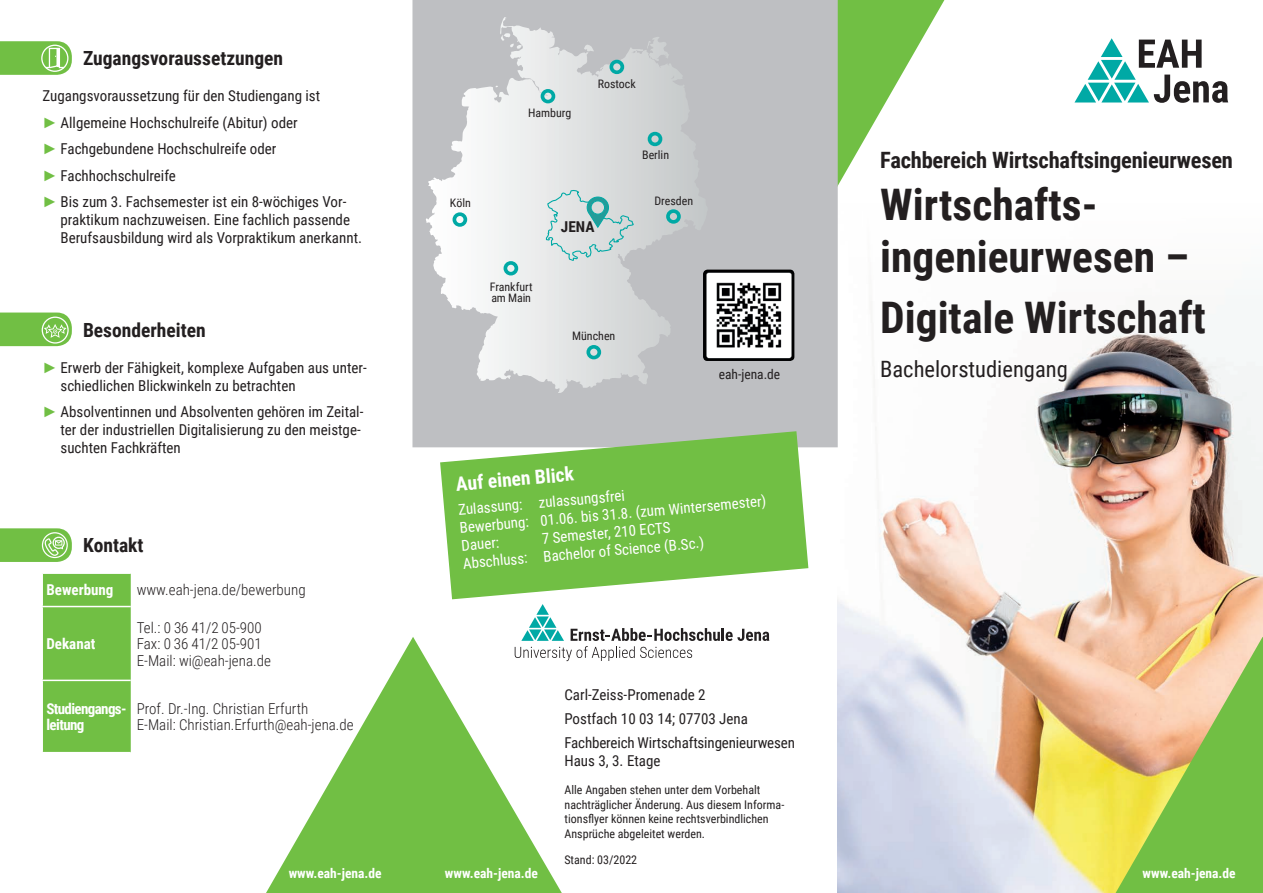
<style>
.page{position:relative;width:1263px;height:893px;background:#fff}
.page>*{position:absolute;margin:0;border:0;box-sizing:border-box;transform-origin:0 0}
.t1{font:700 43.5px/52.2px "Roboto Condensed";color:#231f20}
.t2{font:700 22.5px "Roboto Condensed";letter-spacing:-.01em;color:#231f20}
.t3{font:22.5px "Roboto Condensed";color:#231f20}
.t4{font:700 19.5px "Roboto Condensed";color:#231f20}
.t5{font:700 19.5px "Roboto Condensed";color:#fff}
.t6{font:15px/26.5px "Roboto Condensed";color:#231f20}
.t7{font:300 15px/16.5px "Roboto Condensed";color:#231f20}
.t8{font:15px/18px "Roboto Condensed";color:#fff}
.t9{font:700 15px/16.5px "Roboto Condensed";letter-spacing:-.04em;color:#fff}
.t10{font:700 15px "Roboto Condensed";color:#fff}
.t11{font:700 15px "Roboto Condensed";color:#231f20}
.t12{font:700 13.5px "Roboto Condensed";color:#fff}
.t13{font:13.5px "Roboto Condensed";color:#231f20}
.t14{font:12px/14.4px "Roboto Condensed";color:#231f20}
.t15{font:11.7px/11.2px "Roboto Condensed";color:#231f20}
.s1{font-family:"Arial";color:#71bf44}
</style>
<div class="page">
<img style="left:838px;top:394px;width:425px;height:499px">
<svg style="left:1115px;top:637px;width:148px;height:256px;background:#b2c468"></svg>
<svg style="left:266px;top:637px;width:296px;height:256px;fill:#71bf44"></svg>
<svg style="left:838px;top:0;width:106px;height:185px"></svg>
<svg style="left:412px;top:0;width:426px;height:447px;background:#cbccce"></svg>
<svg style="left:500px;top:19px;width:39px;height:77px;background:#d8d9db"></svg>
<div style="left:648px;top:132px;width:14px;height:14px;border:4px solid #00a9a5;border-radius:50%"></div>
<div style="left:609px;top:60px;width:15px;height:14px;border:4px solid #00a9a5;border-radius:50%"></div>
<div style="left:666px;top:209px;width:15px;height:15px;border:4px solid #00a9a5;border-radius:50%"></div>
<div style="left:541px;top:89px;width:14px;height:14px;border:4px solid #00a9a5;border-radius:50%"></div>
<div style="left:586px;top:345px;width:15px;height:14px;border:4px solid #00a9a5;border-radius:50%"></div>
<div style="left:453px;top:212px;width:14px;height:15px;border:4px solid #00a9a5;border-radius:50%"></div>
<div style="left:504px;top:261px;width:14px;height:14px;border:4px solid #00a9a5;border-radius:50%"></div>
<svg style="left:545px;top:189px;width:89px;height:72px;background:#c5d8d8"></svg>
<svg style="left:439px;top:430px;width:370px;height:170px;background:#8ac768"></svg>
<svg style="left:1074px;top:38px;width:154px;height:65px"></svg>
<svg style="left:515px;top:604px;width:254px;height:57px"></svg>
<div style="left:43px;top:574px;width:88px;height:178px;background:#71bf44"></div>
<hr style="left:41px;top:606px;width:90px;height:1px;background:#fff">
<hr style="left:41px;top:680px;width:90px;height:1px;background:#fff">
<svg style="left:0;top:528px;width:72px;height:34px;background:#85c85e"></svg>
<svg style="left:0;top:41px;width:72px;height:34px;background:#85c85e"></svg>
<svg style="left:0;top:313px;width:72px;height:33px;background:#81c659"></svg>
<img style="left:703px;top:270px;width:91px;height:91px">
<h3 class="t4" style="left:83px;top:45px;width:202px">Zugangsvoraussetzungen</h3>
<p class="t6" style="left:43px;top:82px;width:305px">Zugangsvoraussetzung für den Studiengang ist<br><span class="s1">►</span> Allgemeine Hochschulreife (Abitur) oder<br><span class="s1">►</span> Fachgebundene Hochschulreife oder<br><span class="s1">►</span> Fachhochschulreife<br><span class="s1">►</span> Bis zum 3. Fachsemester ist ein 8-wöchiges Vor-</p>
<p class="t6" style="left:61px;top:210px;width:303px;line-height:18px">praktikum nachzuweisen. Eine fachlich passende<br>Berufsausbildung wird als Vorpraktikum anerkannt.</p>
<h3 class="t4" style="left:83px;top:316px;width:124px">Besonderheiten</h3>
<p class="t6" style="left:61px;top:358px;width:308px;line-height:18px;text-indent:-18px"><span class="s1">►</span> Erwerb der Fähigkeit, komplexe Aufgaben aus unter&shy;schiedlichen Blickwinkeln zu betrachten</p>
<p class="t6" style="left:61px;top:402px;width:304px;line-height:18px;text-indent:-18px"><span class="s1">►</span> Absolventinnen und Absolventen gehören im Zeital&shy;ter der industriellen Digitalisierung zu den meistge&shy;suchten Fachkräften</p>
<h3 class="t4" style="left:83px;top:532px;width:62px">Kontakt</h3>
<p class="t10" style="left:46px;top:580px;width:68px">Bewerbung</p>
<p class="t7" style="left:137px;top:581px;width:170px">www.eah-jena.de/bewerbung</p>
<p class="t10" style="left:46px;top:633px;width:50px">Dekanat</p>
<p class="t7" style="left:137px;top:618px;width:136px">Tel.: 0 36 41/2 05-900<br>Fax: 0 36 41/2 05-901<br>E-Mail: wi@eah-jena.de</p>
<p class="t9" style="left:46px;top:700px;width:82px">Studiengangs&shy;leitung</p>
<p class="t7" style="left:137px;top:700px;width:218px">Prof. Dr.-Ing. Christian Erfurth<br>E-Mail: Christian.Erfurth@eah-jena.de</p>
<p class="t15" style="left:450px;top:197px;width:22px">Köln</p>
<p class="t15" style="left:528px;top:107px;width:45px">Hamburg</p>
<p class="t15" style="left:598px;top:78px;width:40px">Rostock</p>
<p class="t15" style="left:642px;top:149px;width:29px">Berlin</p>
<p class="t15" style="left:654px;top:195px;width:40px">Dresden</p>
<p class="t15" style="left:490px;top:280px;width:44px">Frankfurt am Main</p>
<p class="t11" style="left:561px;top:216px;width:35px">JENA</p>
<p class="t15" style="left:572px;top:330px;width:45px">München</p>
<p class="t13" style="left:719px;top:365px;width:63px">eah-jena.de</p>
<h3 class="t5" style="left:455px;top:470px;width:120px;rotate:-5deg">Auf einen Blick</h3>
<p class="t8" style="left:457px;top:500px;width:309px;rotate:-5deg">Zulassung: zulassungsfrei<br>Bewerbung: 01.06. bis 31.8. (zum Wintersemester)<br>Dauer:</p>
<p class="t8" style="left:460px;top:536px;width:244px;text-indent:81px;rotate:-5deg">7 Semester, 210 ECTS<br>Abschluss: Bachelor of Science (B.Sc.)</p>
<p class="t6" style="left:564px;top:682px;width:232px;line-height:24px">Carl-Zeiss-Promenade 2<br>Postfach 10 03 14; 07703 Jena<br>Fachbereich Wirtschaftsingenieurwesen</p>
<p class="t6" style="left:564px;top:747px;width:98px">Haus 3, 3. Etage</p>
<p class="t14" style="left:564px;top:782px;width:221px">Alle Angaben stehen unter dem Vorbehalt nachträglicher Änderung. Aus diesem Informa&shy;tionsflyer können keine rechtsverbindlichen Ansprüche abgeleitet werden.</p>
<p class="t14" style="left:564px;top:852px;width:74px">Stand: 03/2022</p>
<h2 class="t2" style="left:880px;top:144px;width:354px">Fachbereich Wirtschaftsingenieurwesen</h2>
<h1 class="t1" style="left:880px;top:177px;width:310px">Wirtschafts&shy;ingenieurwesen –</h1>
<h1 class="t1" style="left:880px;top:290px;width:327px">Digitale Wirtschaft</h1>
<h2 class="t3" style="left:880px;top:353px;width:189px">Bachelorstudiengang</h2>
<p class="t12" style="left:289px;top:864px;width:94px">www.eah-jena.de</p>
<p class="t12" style="left:445px;top:864px;width:94px">www.eah-jena.de</p>
<p class="t12" style="left:1143px;top:864px;width:94px">www.eah-jena.de</p>
</div>
